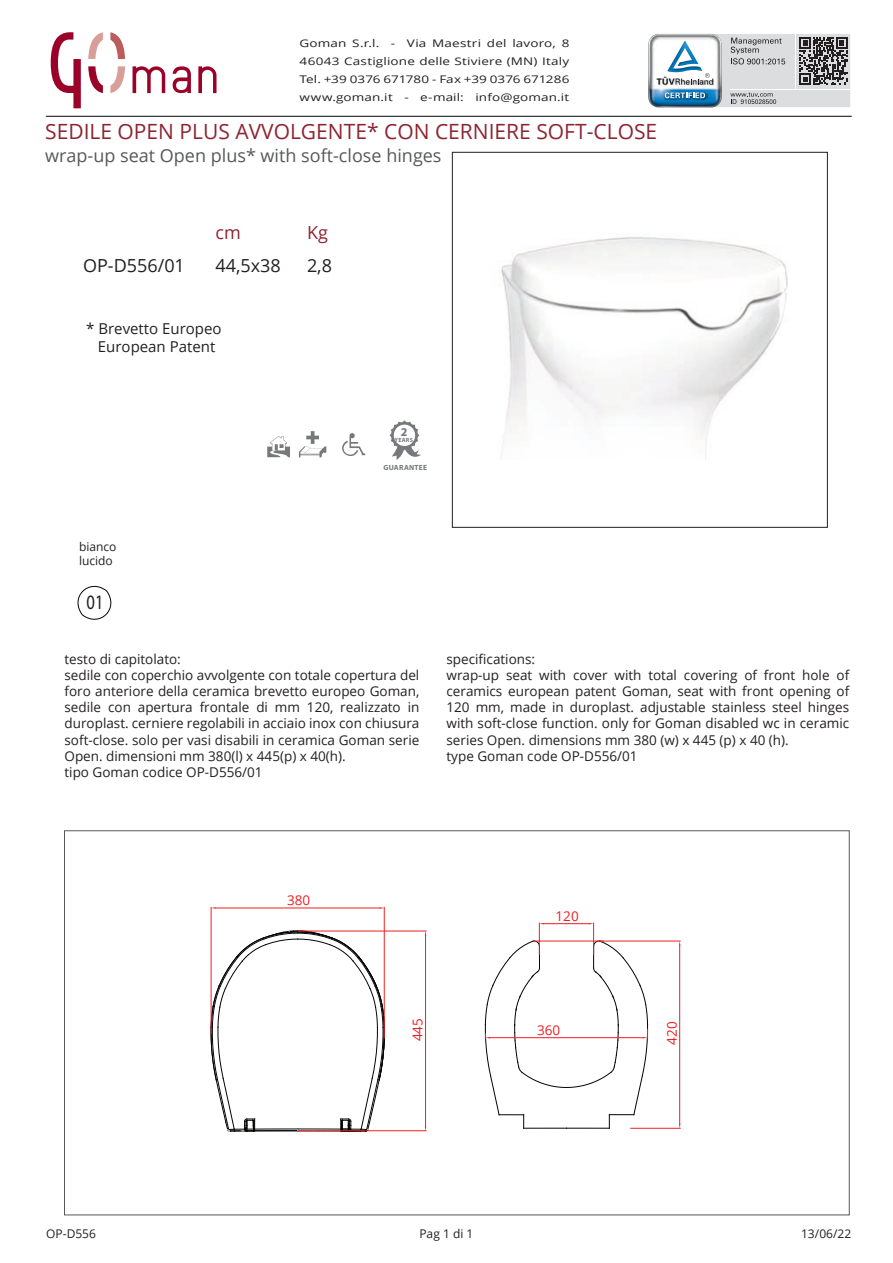
<style>
.page{position:relative;width:893px;height:1263px;background:#fff}
.page>*{position:absolute;margin:0;border:0;box-sizing:border-box;transform-origin:0 0}
.t1{font:21px "Open Sans";color:#8d2431}
.t2{font:20.7px "Myriad Pro";color:#231f20;scale:.8 1}
.t3{font:18px "Open Sans";color:#57585a}
.t4{font:18px "Open Sans";color:#231f20}
.t5{font:18px "Open Sans";color:#8d2431}
.t6{font:15px/18px "Open Sans";color:#231f20;text-align:center}
.t7{font:13.5px/16.2px "Open Sans";color:#231f20}
.t8{font:13.5px "Open Sans";color:#ee1f23}
.t9{font:12px/14.4px "Open Sans";color:#231f20}
.t10{font:700 12px "Myriad Pro";color:#76787b}
.t11{font:10.5px/18px "Open Sans";letter-spacing:.01em;color:#231f20;text-align:justify;scale:1.29 1}
.t12{font:700 7.5px "Myriad Pro";letter-spacing:.025em;color:#76787b}
.t13{font:700 6px "Myriad Pro";letter-spacing:.04em;color:#76787b}
</style>
<div class="page">
<hr style="left:46px;top:116px;width:805px;height:1px;background:#231f20">
<svg style="left:648px;top:33px;width:202px;height:75px"></svg>
<svg style="left:88px;top:66px;width:15px;height:27px"></svg>
<svg style="left:198px;top:66px;width:19px;height:27px"></svg>
<svg style="left:133px;top:66px;width:32px;height:27px"></svg>
<svg style="left:173px;top:66px;width:18px;height:27px"></svg>
<svg style="left:88px;top:32px;width:15px;height:27px"></svg>
<svg style="left:110px;top:32px;width:15px;height:27px"></svg>
<svg style="left:110px;top:66px;width:15px;height:27px"></svg>
<svg style="left:51px;top:32px;width:30px;height:76px"></svg>
<svg style="left:342px;top:433px;width:23px;height:23px"></svg>
<svg style="left:267px;top:436px;width:23px;height:21px"></svg>
<svg style="left:299px;top:431px;width:27px;height:26px"></svg>
<svg style="left:77px;top:585px;width:35px;height:35px"></svg>
<div style="left:452px;top:152px;width:376px;height:375px;border:1px solid #231f20"></div>
<svg style="left:389px;top:420px;width:32px;height:40px"></svg>
<hr style="left:298px;top:931px;width:128px;height:1px;background:#ee1f23">
<hr style="left:298px;top:1130px;width:128px;height:1px;background:#ee1f23">
<hr style="left:425px;top:935px;width:1px;height:191px;background:#ee1f23">
<hr style="left:211px;top:907px;width:1px;height:126px;background:#ee1f23">
<hr style="left:384px;top:907px;width:1px;height:131px;background:#ee1f23">
<hr style="left:216px;top:908px;width:164px;height:1px;background:#ee1f23">
<svg style="left:211px;top:931px;width:174px;height:201px"></svg>
<hr style="left:566px;top:1128px;width:43px;height:1px;background:#040503">
<hr style="left:524px;top:1128px;width:42px;height:1px;background:#040503">
<hr style="left:539px;top:923px;width:1px;height:31px;background:#ee1f23">
<hr style="left:593px;top:923px;width:1px;height:31px;background:#ee1f23">
<hr style="left:544px;top:923px;width:45px;height:1px;background:#ee1f23">
<hr style="left:599px;top:941px;width:81px;height:1px;background:#ee1f23">
<hr style="left:631px;top:1128px;width:49px;height:1px;background:#ee1f23">
<hr style="left:679px;top:945px;width:1px;height:179px;background:#ee1f23">
<svg style="left:485px;top:940px;width:163px;height:188px"></svg>
<img style="left:501px;top:237px;width:287px;height:222px">
<p class="t11" style="left:299px;top:34px;width:211px">Goman S.r.l. - Via Maestri del lavoro, 8<br>46043 Castiglione delle Stiviere (MN) Italy Tel. +39 0376 671780 - Fax +39 0376 671286 www.goman.it - e-mail: info@goman.it</p>
<h1 class="t1" style="left:45px;top:117px;width:613px">SEDILE OPEN PLUS AVVOLGENTE* CON CERNIERE SOFT-CLOSE</h1>
<h3 class="t3" style="left:45px;top:143px;width:398px">wrap-up seat Open plus* with soft-close hinges</h3>
<h3 class="t4" style="left:83px;top:253px;width:103px">OP-D556/01</h3>
<h3 class="t5" style="left:215px;top:221px;width:27px">cm</h3>
<h3 class="t4" style="left:215px;top:253px;width:67px">44,5x38</h3>
<p class="t6" style="left:86px;top:319px;width:137px">* Brevetto Europeo<br>European Patent</p>
<h3 class="t5" style="left:307px;top:221px;width:22px">Kg</h3>
<h3 class="t4" style="left:307px;top:253px;width:27px">2,8</h3>
<p class="t9" style="left:79px;top:539px;width:39px">bianco lucido</p>
<h2 class="t2" style="left:87px;top:590px;width:23px">01</h2>
<p class="t10" style="left:401px;top:424px;width:8px">2</p>
<p class="t13" style="left:395px;top:436px;width:20px">YEARS</p>
<p class="t12" style="left:384px;top:463px;width:45px">GUARANTEE</p>
<p class="t7" style="left:64px;top:650px;width:356px">testo di capitolato:<br>sedile con coperchio avvolgente con totale copertura del foro anteriore della ceramica brevetto europeo Goman, sedile con apertura frontale di mm 120, realizzato in duroplast. cerniere regolabili in acciaio inox con chiusura soft-close. solo per vasi disabili in ceramica Goman serie Open. dimensioni mm 380(l) x 445(p) x 40(h).<br>tipo Goman codice OP-D556/01</p>
<p class="t7" style="left:446px;top:650px;width:404px">specifications:<br>wrap-up seat with cover with total covering of front hole of ceramics european patent Goman, seat with front opening of 120 mm, made in duroplast. adjustable stainless steel hinges with soft-close function. only for Goman disabled wc in ceramic series Open. dimensions mm 380 (w) x 445 (p) x 40 (h).<br>type Goman code OP-D556/01</p>
<p class="t8" style="left:287px;top:891px;width:25px">380</p>
<p class="t8" style="left:408px;top:1041px;width:25px;rotate:-90deg">445</p>
<p class="t8" style="left:556px;top:906px;width:25px">120</p>
<p class="t8" style="left:537px;top:1020px;width:25px">360</p>
<p class="t8" style="left:662px;top:1045px;width:25px;rotate:-90deg">420</p>
<p class="t9" style="left:46px;top:1226px;width:51px">OP-D556</p>
<p class="t9" style="left:419px;top:1226px;width:56px">Pag 1 di 1</p>
<p class="t9" style="left:801px;top:1226px;width:52px">13/06/22</p>
</div>
